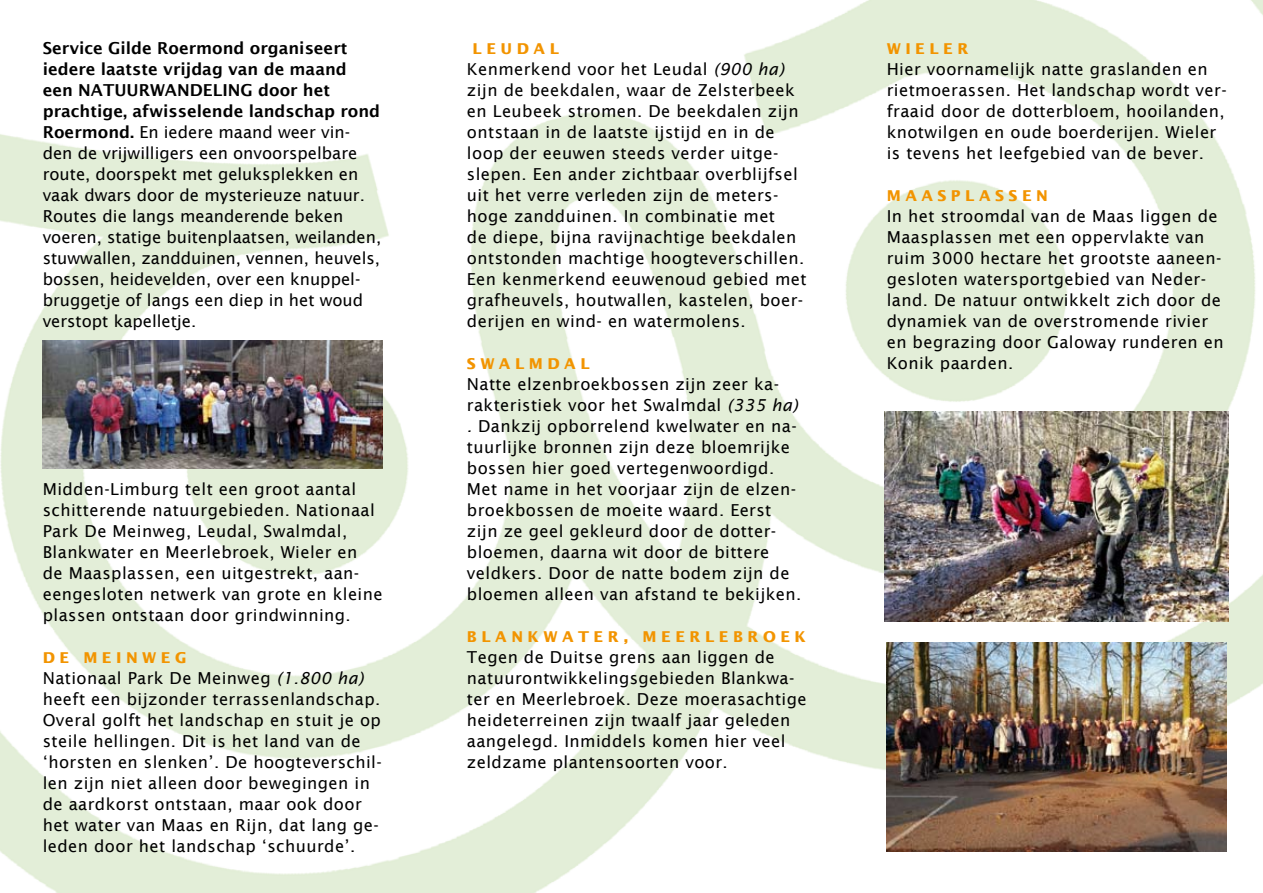
<style>
.page{position:relative;width:1263px;height:893px;background:#fff}
.page>*{position:absolute;margin:0;border:0;box-sizing:border-box;transform-origin:0 0}
.t1{font:16.5px/21px "Lucida Sans";letter-spacing:.025em;color:#000}
.t2{font:16.5px/21px "Lucida Sans";color:#000}
.t3{font:700 15px "Lucida Sans";color:#f29400}
.s1{font-weight:600}
.s2{font-style:italic}
</style>
<div class="page">
<img style="left:0;top:0;width:1263px;height:893px">
<img style="left:887px;top:642px;width:340px;height:210px">
<img style="left:885px;top:411px;width:343px;height:210px">
<img style="left:43px;top:340px;width:340px;height:128px">
<p class="t2" style="left:43px;top:38px;width:340px"><span class="s1">Service Gilde Roermond organiseert iedere laatste vrijdag van de maand<br>een NATUURWANDELING door het prachtige, afwisselende landschap rond Roermond.</span> En iedere maand weer vin&shy;den de vrijwilligers een onvoorspelbare route, doorspekt met geluksplekken en vaak dwars door de mysterieuze natuur.<br>Routes die langs meanderende beken voeren, statige buitenplaatsen, weilanden, stuwwallen, zandduinen, vennen, heuvels, bossen, heidevelden, over een knuppel&shy;bruggetje of langs een diep in het woud verstopt kapelletje.</p>
<p class="t3" style="left:473px;top:40px;width:30px">L EUDAL</p>
<p class="t1" style="left:467px;top:59px;width:341px">Kenmerkend voor het Leudal <span class="s2">(900 ha) </span>zijn de beekdalen, waar de Zelsterbeek en Leubeek stromen. De beekdalen zijn ontstaan in de laatste ijstijd en in de loop der eeuwen steeds verder uitge&shy;slepen. Een ander zichtbaar overblijfsel uit het verre verleden zijn de meters&shy;hoge zandduinen. In combinatie met<br>de diepe, bijna ravijnachtige beekdalen ontstonden machtige hoogteverschillen.<br>Een kenmerkend eeuwenoud gebied met grafheuvels, houtwallen, kastelen, boer&shy;derijen en wind- en watermolens.</p>
<p class="t3" style="left:467px;top:355px;width:29px">S WAL</p>
<p class="t3" style="left:529px;top:355px;width:34px">M DAL</p>
<p class="t1" style="left:467px;top:374px;width:336px">Natte elzenbroekbossen zijn zeer ka&shy;rakteristiek voor het Swalmdal <span class="s2">(335 ha) .</span> Dankzij opborrelend kwelwater en na&shy;tuurlijke bronnen zijn deze bloemrijke bossen hier goed vertegenwoordigd.<br>Met name in het voorjaar zijn de elzen&shy;broekbossen de moeite waard. Eerst zijn ze geel gekleurd door de dotter&shy;bloemen, daarna wit door de bittere veldkers. Door de natte bodem zijn de bloemen alleen van afstand te bekijken.</p>
<p class="t3" style="left:467px;top:628px;width:29px">B LAN</p>
<p class="t3" style="left:528px;top:628px;width:32px">K WATER</p>
<p class="t3" style="left:623px;top:628px;width:35px">, MEERLEBR</p>
<p class="t3" style="left:763px;top:628px;width:44px">OEK</p>
<p class="t1" style="left:467px;top:647px;width:341px">Tegen de Duitse grens aan liggen de natuurontwikkelingsgebieden Blankwa&shy;ter en Meerlebroek. Deze moerasachtige heideterreinen zijn twaalf jaar geleden aangelegd. Inmiddels komen hier veel zeldzame plantensoorten voor.</p>
<p class="t1" style="left:43px;top:479px;width:341px">Midden-Limburg telt een groot aantal schitterende natuurgebieden. Nationaal Park De Meinweg, Leudal, Swalmdal, Blankwater en Meerlebroek, Wieler en<br>de Maasplassen, een uitgestrekt, aan&shy;eengesloten netwerk van grote en kleine plassen ontstaan door grindwinning.</p>
<p class="t3" style="left:43px;top:649px;width:56px">DE MEINWEG</p>
<p class="t1" style="left:43px;top:668px;width:341px">Nationaal Park De Meinweg <span class="s2">(1.800 ha) </span>heeft een bijzonder terrassenlandschap.<br>Overal golft het landschap en stuit je op steile hellingen. Dit is het land van de ‘horsten en slenken’. De hoogteverschil&shy;len zijn niet alleen door bewegingen in de aardkorst ontstaan, maar ook door het water van Maas en Rijn, dat lang ge&shy;leden door het landschap ‘schuurde’.</p>
<p class="t3" style="left:887px;top:40px;width:32px">W IELER</p>
<p class="t1" style="left:887px;top:59px;width:341px">Hier voornamelijk natte graslanden en rietmoerassen. Het landschap wordt ver&shy;fraaid door de dotterbloem, hooilanden, knotwilgen en oude boerderijen. Wieler is tevens het leefgebied van de bever.</p>
<p class="t3" style="left:887px;top:187px;width:16px">MAAS</p>
<p class="t3" style="left:951px;top:187px;width:29px">P LASSEN</p>
<p class="t1" style="left:887px;top:206px;width:339px">In het stroomdal van de Maas liggen de Maasplassen met een oppervlakte van ruim 3000 hectare het grootste aaneen&shy;gesloten watersportgebied van Neder&shy;land. De natuur ontwikkelt zich door de dynamiek van de overstromende rivier en begrazing door Galoway runderen en Konik paarden.</p>
</div>
